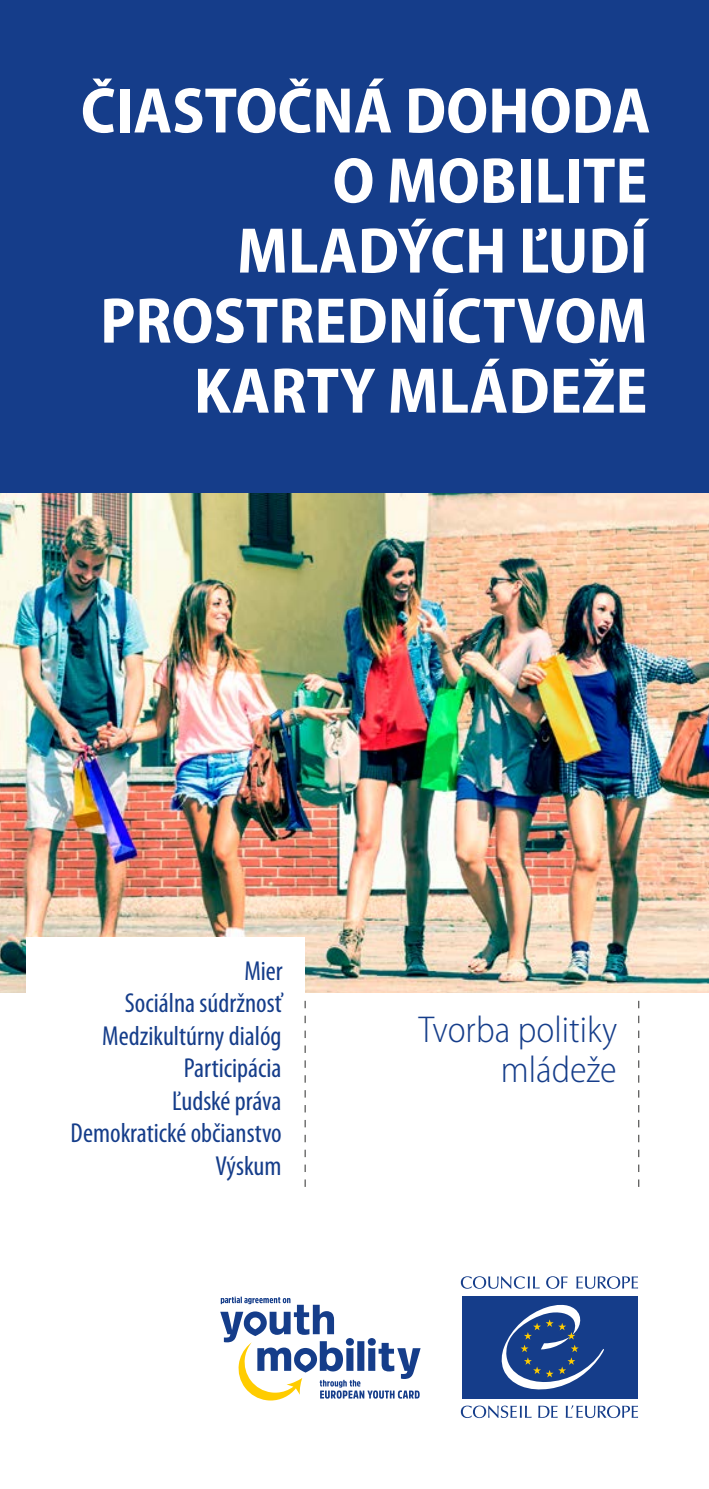
<style>
.page{position:relative;width:709px;height:1489px;background:#fff}
.page>*{position:absolute;margin:0;border:0;box-sizing:border-box;transform-origin:0 0}
.t1{font:700 semi-condensed 65px/70px "Myriad Pro";color:#fff;text-align:right}
.t2{font:300 semi-condensed 37.5px/40px "Myriad Pro";color:#153d8a;text-align:right}
.t3{font:condensed 27.5px/32.5px "Myriad Pro";color:#153d8a;text-align:right}
</style>
<div class="page">
<div style="left:0;top:0;width:709px;height:496px;background:#153d8a"></div>
<img style="left:0;top:493px;width:709px;height:499px">
<svg style="left:546px;top:1276px;width:21px;height:12px"></svg>
<svg style="left:576px;top:1276px;width:62px;height:12px"></svg>
<svg style="left:461px;top:1276px;width:78px;height:12px"></svg>
<svg style="left:566px;top:1405px;width:72px;height:12px"></svg>
<svg style="left:538px;top:1405px;width:19px;height:12px"></svg>
<svg style="left:461px;top:1405px;width:70px;height:12px"></svg>
<div style="left:462px;top:1295px;width:176px;height:103px;background:#153d8a"></div>
<svg style="left:501px;top:1304px;width:103px;height:85px"></svg>
<svg style="left:220px;top:1296px;width:200px;height:104px"></svg>
<div style="left:26px;top:937px;width:278px;height:303px;background:#fff"></div>
<svg style="left:304px;top:1000px;width:2px;height:186px"></svg>
<svg style="left:638px;top:1000px;width:1px;height:186px"></svg>
<h1 class="t1" style="left:81px;top:74px;width:571px">ČIASTOČNÁ DOHODA<br>O MOBILITE<br>MLADÝCH ĽUDÍ<br>PROSTREDNÍCTVOM<br>KARTY MLÁDEŽE</h1>
<p class="t3" style="left:71px;top:953px;width:214px">Mier<br>Sociálna súdržnosť<br>Medzikultúrny dialóg<br>Participácia<br>Ľudské práva<br>Demokratické občianstvo<br>Výskum</p>
<h2 class="t2" style="left:418px;top:1009px;width:200px">Tvorba politiky mládeže</h2>
</div>
